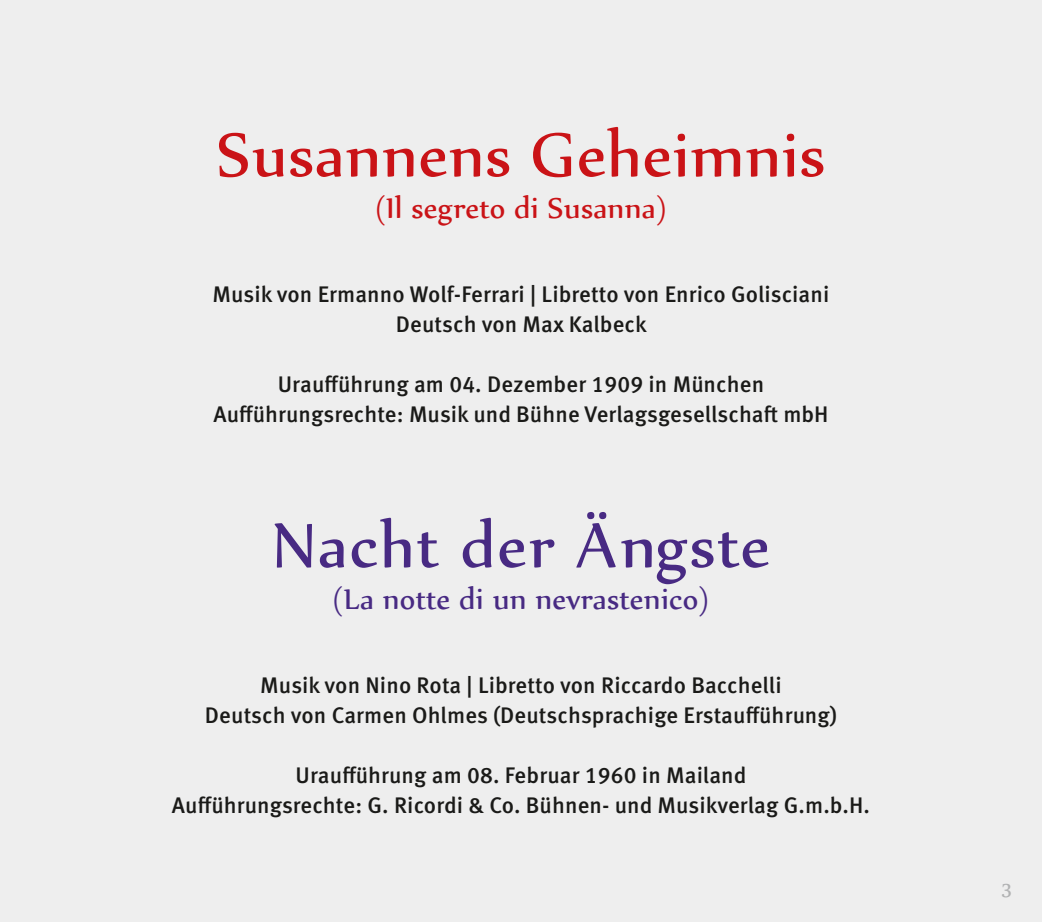
<style>
.page{position:relative;width:1042px;height:922px;background:#fff}
.page>*{position:absolute;margin:0;border:0;box-sizing:border-box;transform-origin:0 0}
.t1{font:75px "Nyala";letter-spacing:.01em;color:#ca1317}
.t2{font:75px "Nyala";letter-spacing:.02em;color:#482a83}
.t3{font:35px "Nyala";letter-spacing:.01em;color:#482a83}
.t4{font:35px "Nyala";letter-spacing:.01em;color:#ca1317}
.t5{font:500 22.5px/30px "Meta Pro";letter-spacing:.005em;color:#1a1a18;text-align:center}
.t6{font:22.5px "Nyala";color:#b1b2b3}
</style>
<div class="page">
<div style="left:0;top:0;width:1042px;height:921px;background:#eee"></div>
<h1 class="t1" style="left:217px;top:109px;width:610px">Susannens Geheimnis</h1>
<h2 class="t4" style="left:374px;top:187px;width:294px">(Il segreto di Susanna)</h2>
<p class="t5" style="left:213px;top:278px;width:618px">Musik von Ermanno Wolf-Ferrari | Libretto von Enrico Golisciani<br>Deutsch von Max Kalbeck</p>
<p class="t5" style="left:213px;top:368px;width:617px">Uraufführung am 04. Dezember 1909 in München<br>Aufführungsrechte: Musik und Bühne Verlagsgesellschaft mbH</p>
<h1 class="t2" style="left:272px;top:500px;width:499px">Nacht der Ängste</h1>
<h2 class="t3" style="left:332px;top:577px;width:379px">(La notte di un nevrastenico)</h2>
<p class="t5" style="left:205px;top:668px;width:633px">Musik von Nino Rota | Libretto von Riccardo Bacchelli<br>Deutsch von Carmen Ohlmes (Deutschsprachige Erstaufführung)</p>
<p class="t5" style="left:172px;top:758px;width:699px">Uraufführung am 08. Februar 1960 in Mailand<br>Aufführungsrechte: G. Ricordi &amp; Co. Bühnen- und Musikverlag G.m.b.H.</p>
<p class="t6" style="left:1001px;top:874px;width:12px">3</p>
</div>
